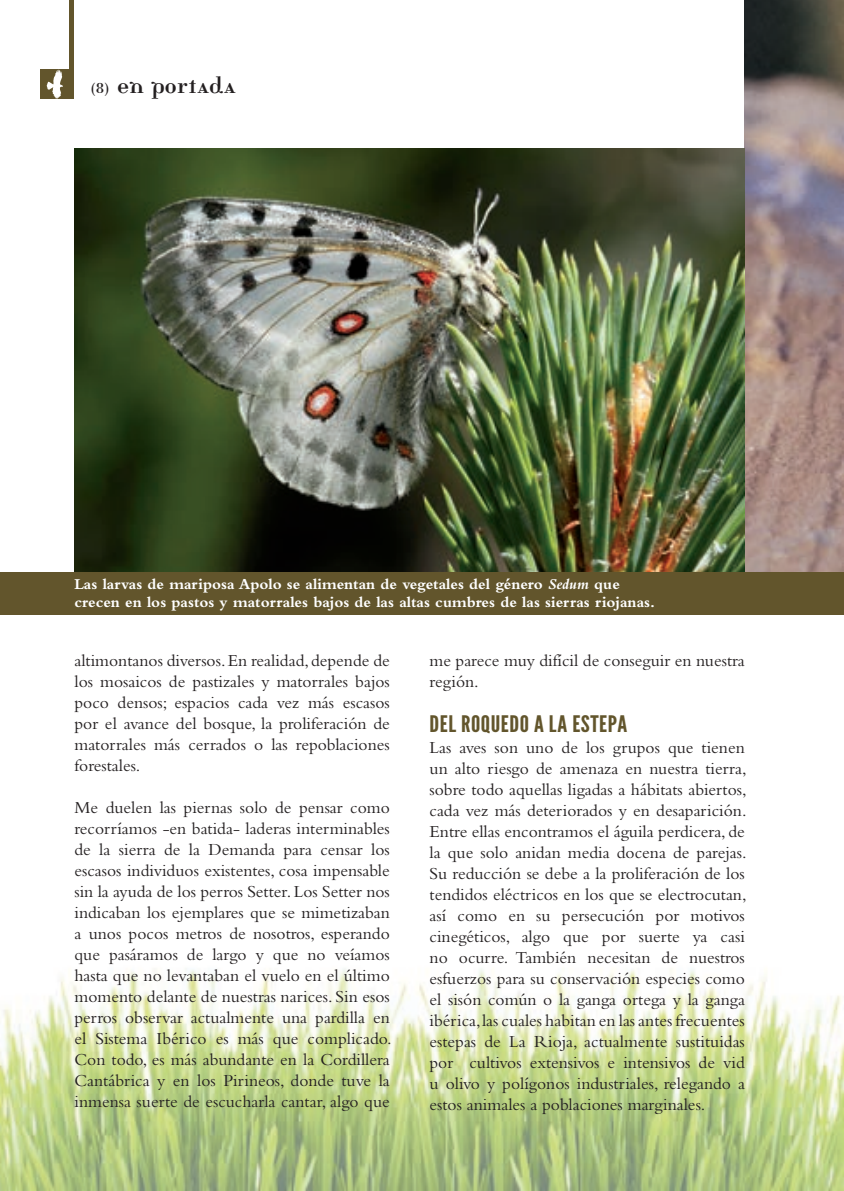
<style>
.page{position:relative;width:844px;height:1191px;background:#fff}
.page>*{position:absolute;margin:0;border:0;box-sizing:border-box;transform-origin:0 0}
.t1{font:24.5px "Katrina";color:#231f20}
.t2{font:22.75px "League Gothic";letter-spacing:.02em;color:#62552c;scale:1.15 1}
.t3{font:17.5px/21px "Bembo Std";color:#231f20;text-align:justify}
.t4{font:700 15.75px/17.5px "Bembo Std";color:#fff}
.s1{font-size:15.75px}
.s2{font-style:italic}
</style>
<div class="page">
<img style="left:0;top:969px;width:843px;height:222px">
<img style="left:744px;top:0;width:99px;height:572px">
<img style="left:74px;top:149px;width:670px;height:423px">
<div style="left:41px;top:69px;width:33px;height:30px;background:#62552c"></div>
<div style="left:69px;top:0;width:5px;height:89px;background:#62552c"></div>
<svg style="left:47px;top:69px;width:16px;height:30px"></svg>
<div style="left:0;top:572px;width:843px;height:42px;background:#62552c"></div>
<p class="t1" style="left:91px;top:72px;width:147px"><span class="s1">(8)</span> en portada</p>
<p class="t4" style="left:74px;top:575px;width:582px">Las larvas de mariposa Apolo se alimentan de vegetales del género <span class="s2">Sedum</span> que crecen en los pastos y matorrales bajos de las altas cumbres de las sierras riojanas.</p>
<p class="t3" style="left:74px;top:649px;width:317px">altimontanos diversos. En realidad, depende de los mosaicos de pastizales y matorrales bajos poco densos; espacios cada vez más escasos por el avance del bosque, la proliferación de matorrales más cerrados o las repoblaciones forestales.</p>
<p class="t3" style="left:74px;top:796px;width:318px">Me duelen las piernas solo de pensar como recorríamos -en batida- laderas interminables de la sierra de la Demanda para censar los escasos individuos existentes, cosa impensable sin la ayuda de los perros Setter. Los Setter nos indicaban los ejemplares que se mimetizaban a unos pocos metros de nosotros, esperando que pasáramos de largo y que no veíamos hasta que no levantaban el vuelo en el último momento delante de nuestras narices. Sin esos perros observar actualmente una pardilla en el Sistema Ibérico es más que complicado.<br>Con todo, es más abundante en la Cordillera Cantábrica y en los Pirineos, donde tuve la inmensa suerte de escucharla cantar, algo que</p>
<p class="t3" style="left:429px;top:649px;width:317px">me parece muy difícil de conseguir en nuestra región.</p>
<p class="t2" style="left:429px;top:710px;width:173px">DEL ROQUEDO A LA ESTEPA</p>
<p class="t3" style="left:429px;top:737px;width:318px">Las aves son uno de los grupos que tienen un alto riesgo de amenaza en nuestra tierra, sobre todo aquellas ligadas a hábitats abiertos, cada vez más deteriorados y en desaparición.<br>Entre ellas encontramos el águila perdicera, de la que solo anidan media docena de parejas.<br>Su reducción se debe a la proliferación de los tendidos eléctricos en los que se electrocutan, así como en su persecución por motivos cinegéticos, algo que por suerte ya casi no ocurre. También necesitan de nuestros esfuerzos para su conservación especies como el sisón común o la ganga ortega y la ganga ibérica, las cuales habitan en las antes frecuentes estepas de La Rioja, actualmente sustituidas por cultivos extensivos e intensivos de vid u olivo y polígonos industriales, relegando a estos animales a poblaciones marginales.</p>
</div>
